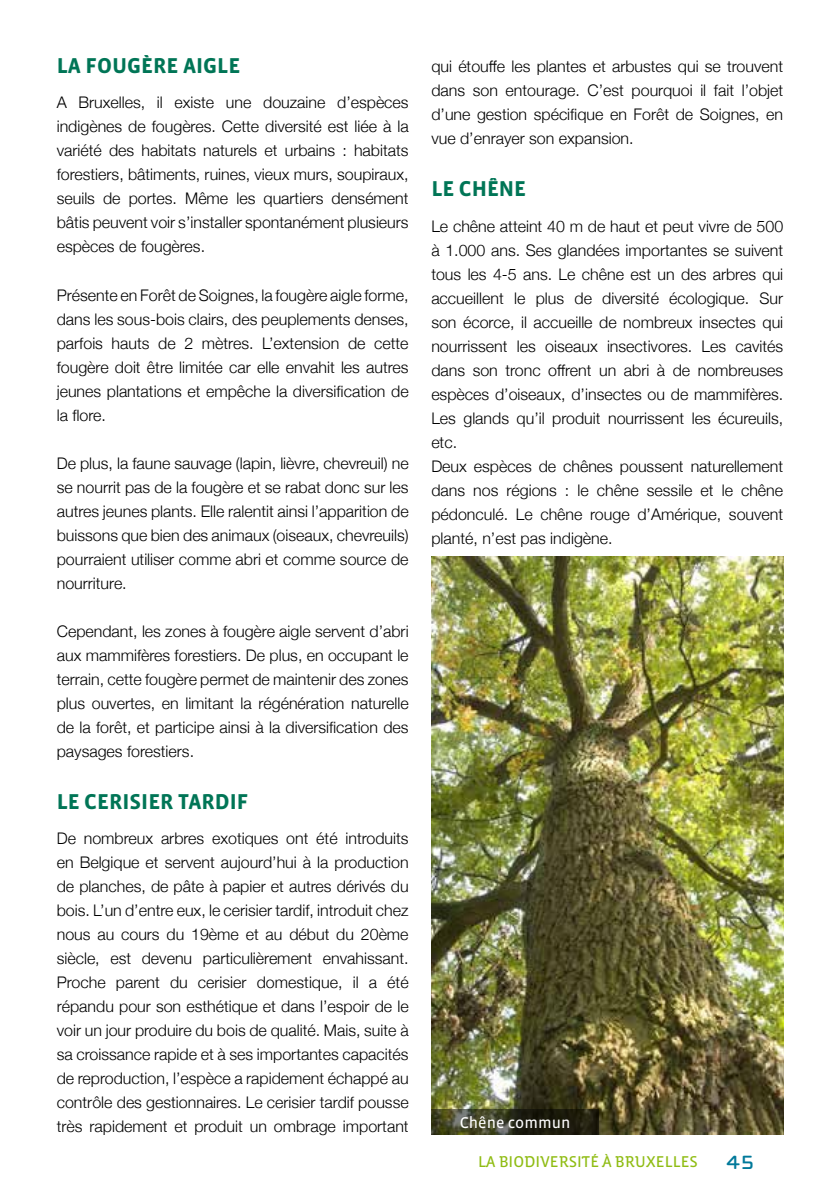
<style>
.page{position:relative;width:840px;height:1191px;background:#fff}
.page>*{position:absolute;margin:0;border:0;box-sizing:border-box;transform-origin:0 0}
.t1{font:700 22px "Vista Sans";color:#007556}
.t2{font:300 16px/24px "Helvetica Neue";color:#000;text-align:justify}
.t3{font:16px "Vista Sans Alt Reg";color:#8fbc13}
.t4{font:16px "Vista Sans Reg";color:#fff}
.s1{font-family:"Cholla Unicase";font-size:28px;color:#00799a}
</style>
<div class="page">
<img style="left:431px;top:557px;width:351px;height:577px">
<svg style="left:431px;top:1108px;width:167px;height:26px;background:#34351f"></svg>
<h1 class="t1" style="left:57px;top:54px;width:185px">LA FOUGÈRE AIGLE</h1>
<p class="t2" style="left:57px;top:90px;width:353px">A Bruxelles, il existe une douzaine d’espèces indigènes de fougères. Cette diversité est liée à la variété des habitats naturels et urbains : habitats forestiers, bâtiments, ruines, vieux murs, soupiraux, seuils de portes. Même les quartiers densément bâtis peuvent voir s’installer spontanément plusieurs espèces de fougères.</p>
<p class="t2" style="left:57px;top:282px;width:353px">Présente en Forêt de Soignes, la fougère aigle forme, dans les sous-bois clairs, des peuplements denses, parfois hauts de 2 mètres. L’extension de cette fougère doit être limitée car elle envahit les autres jeunes plantations et empêche la diversification de la flore.</p>
<p class="t2" style="left:57px;top:450px;width:353px">De plus, la faune sauvage (lapin, lièvre, chevreuil) ne se nourrit pas de la fougère et se rabat donc sur les autres jeunes plants. Elle ralentit ainsi l’apparition de buissons que bien des animaux (oiseaux, chevreuils) pourraient utiliser comme abri et comme source de nourriture.</p>
<p class="t2" style="left:57px;top:618px;width:353px">Cependant, les zones à fougère aigle servent d’abri aux mammifères forestiers. De plus, en occupant le terrain, cette fougère permet de maintenir des zones plus ouvertes, en limitant la régénération naturelle de la forêt, et participe ainsi à la diversification des paysages forestiers.</p>
<h1 class="t1" style="left:57px;top:790px;width:193px">LE CERISIER TARDIF</h1>
<p class="t2" style="left:57px;top:825px;width:353px">De nombreux arbres exotiques ont été introduits en Belgique et servent aujourd’hui à la production de planches, de pâte à papier et autres dérivés du bois. L’un d’entre eux, le cerisier tardif, introduit chez nous au cours du 19ème et au début du 20ème siècle, est devenu particulièrement envahissant.<br>Proche parent du cerisier domestique, il a été répandu pour son esthétique et dans l’espoir de le voir un jour produire du bois de qualité. Mais, suite à sa croissance rapide et à ses importantes capacités de reproduction, l’espèce a rapidement échappé au contrôle des gestionnaires. Le cerisier tardif pousse très rapidement et produit un ombrage important</p>
<p class="t2" style="left:431px;top:53px;width:353px">qui étouffe les plantes et arbustes qui se trouvent dans son entourage. C’est pourquoi il fait l’objet d’une gestion spécifique en Forêt de Soignes, en vue d’enrayer son expansion.</p>
<h1 class="t1" style="left:431px;top:178px;width:96px">LE CHÊNE</h1>
<p class="t2" style="left:431px;top:213px;width:353px;text-align:left">Le chêne atteint 40 m de haut et peut vivre de 500 à 1.000 ans. Ses glandées importantes se suivent tous les 4-5 ans. Le chêne est un des arbres qui accueillent le plus de diversité écologique. Sur son écorce, il accueille de nombreux insectes qui nourrissent les oiseaux insectivores. Les cavités dans son tronc offrent un abri à de nombreuses espèces d’oiseaux, d’insectes ou de mammifères.<br>Les glands qu’il produit nourrissent les écureuils, etc.<br>Deux espèces de chênes poussent naturellement dans nos régions : le chêne sessile et le chêne pédonculé. Le chêne rouge d’Amérique, souvent planté, n’est pas indigène.</p>
<p class="t4" style="left:459px;top:1114px;width:112px">Chêne commun</p>
<p class="t3" style="left:478px;top:1153px;width:278px">LA BIODIVERSITÉ À BRUXELLES <span class="s1">45</span></p>
</div>
